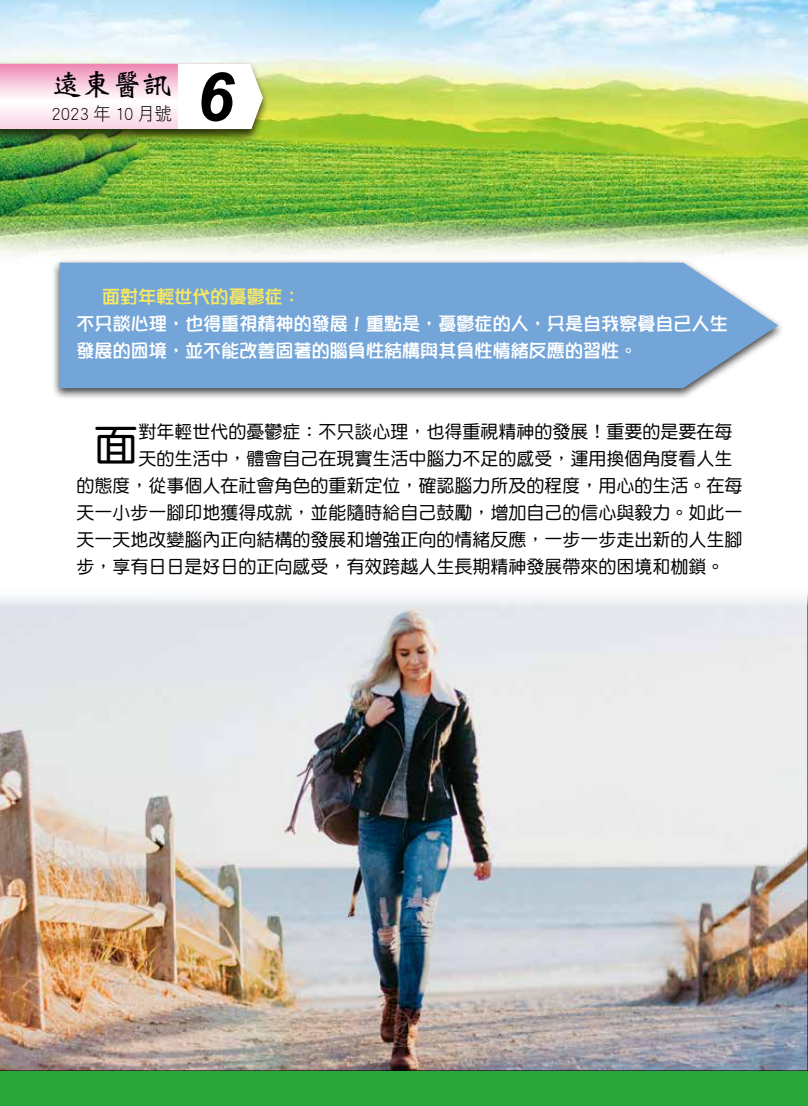
<style>
.page{position:relative;width:808px;height:1106px;background:#fff}
.page>*{position:absolute;margin:0;border:0;box-sizing:border-box;transform-origin:0 0}
.t1{font:italic 700 67.5px "Arial";color:#000}
.t2{font:45px "DF Yuan Std W5";color:#000}
.t3{font:30px "DF Wei Bei Std W7";color:#000}
.t4{font:18px "DF Yuan Std W5";color:#000}
.t5{font:18px/27px "DFPOP1 Std W7";letter-spacing:.005em;color:#fff}
.t6{font:18px "DFPOP1 Std W7";letter-spacing:.005em;color:#f8e861}
.t7{font:18px "DF Hei Std W3";color:#000;scale:.95 1}
</style>
<div class="page">
<img style="left:0;top:0;width:808px;height:257px">
<div style="left:51px;top:258px;width:734px;height:142px;background:#000;opacity:.75"></div>
<div style="left:60px;top:263px;width:718px;height:125px;background:#73a5d8"></div>
<img style="left:0;top:591px;width:808px;height:480px">
<div style="left:0;top:62px;width:269px;height:81px;background:#000;opacity:.75"></div>
<svg style="left:0;top:64px;width:263px;height:65px"></svg>
<div style="left:0;top:1071px;width:808px;height:35px;background:#2aa738"></div>
<h3 class="t3" style="left:52px;top:68px;width:122px">遠東醫訊</h3>
<p class="t7" style="left:51px;top:104px;width:128px">2023 年 10 月號</p>
<h1 class="t1" style="left:196px;top:53px;width:39px">6</h1>
<p class="t6" style="left:102px;top:286px;width:200px">面對年輕世代的憂鬱症：</p>
<p class="t5" style="left:77px;top:309px;width:653px">不只談心理，也得重視精神的發展！重點是，憂鬱症的人，只是自我察覺自己人生發展的困境，並不能改善固著的腦負性結構與其負性情緒反應的習性。</p>
<h2 class="t2" style="left:94px;top:420px;width:46px">面</h2>
<p class="t4" style="left:139px;top:421px;width:595px">對年輕世代的憂鬱症：不只談心理，也得重視精神的發展！重要的是要在每</p>
<p class="t4" style="left:139px;top:448px;width:595px">天的生活中，體會自己在現實生活中腦力不足的感受，運用換個角度看人生</p>
<p class="t4" style="left:77px;top:475px;width:667px">的態度，從事個人在社會角色的重新定位，確認腦力所及的程度，用心的生活。在每</p>
<p class="t4" style="left:77px;top:502px;width:667px">天一小步一腳印地獲得成就，並能隨時給自己鼓勵，增加自己的信心與毅力。如此一</p>
<p class="t4" style="left:77px;top:529px;width:667px">天一天地改變腦內正向結構的發展和增強正向的情緒反應，一步一步走出新的人生腳</p>
<p class="t4" style="left:77px;top:556px;width:649px">步，享有日日是好日的正向感受，有效跨越人生長期精神發展帶來的困境和枷鎖。</p>
</div>
